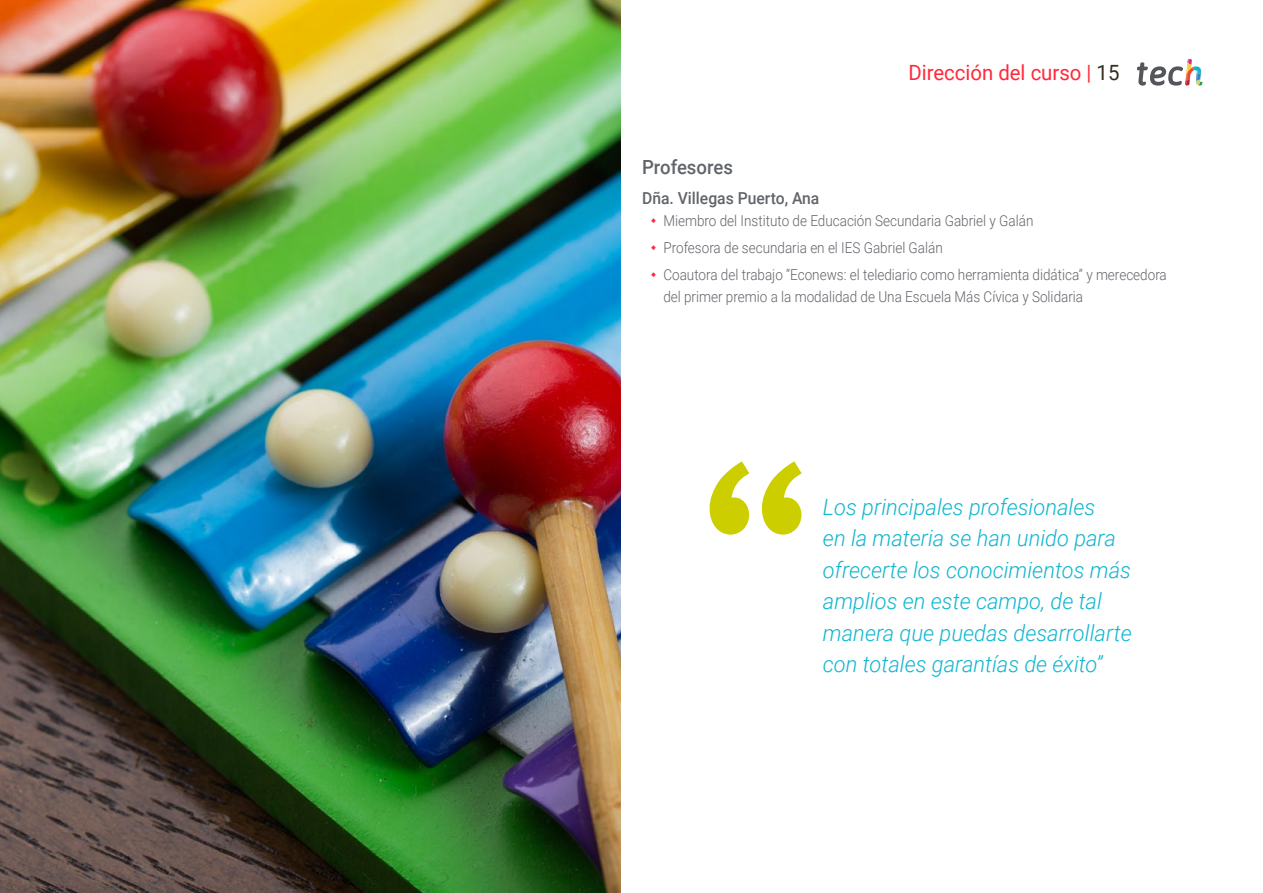
<style>
.page{position:relative;width:1263px;height:893px;background:#fff}
.page>*{position:absolute;margin:0;border:0;box-sizing:border-box;transform-origin:0 0}
.t1{font:italic 300 22.5px/31.5px "Roboto";color:#0fb6cf}
.t2{font:21px "Roboto";color:#ff293a}
.t3{font:500 19.5px "Roboto";color:#61646a;scale:.95 1}
.t4{font:500 16.5px "Roboto";color:#61646a;scale:.95 1}
.t5{font:300 15px/26.7px "Roboto";color:#61646a;scale:.9 1}
.s1{color:#312e20}
</style>
<div class="page">
<svg style="left:1137px;top:59px;width:65px;height:27px"></svg>
<img style="left:0;top:0;width:621px;height:893px">
<svg style="left:709px;top:461px;width:93px;height:74px"></svg>
<h2 class="t2" style="left:908px;top:57px;width:213px">Dirección del curso | <span class="s1">15</span></h2>
<h3 class="t3" style="left:642px;top:154px;width:97px">Profesores</h3>
<p class="t4" style="left:642px;top:186px;width:188px">Dña. Villegas Puerto, Ana</p>
<p class="t5" style="left:663px;top:207px;width:561px">Miembro del Instituto de Educación Secundaria Gabriel y Galán<br>Profesora de secundaria en el IES Gabriel Galán<br>Coautora del trabajo “Econews: el telediario como herramienta didática” y merecedora</p>
<p class="t5" style="left:663px;top:283px;width:468px">del primer premio a la modalidad de Una Escuela Más Cívica y Solidaria</p>
<h1 class="t1" style="left:823px;top:490px;width:310px">Los principales profesionales<br>en la materia se han unido para ofrecerte los conocimientos más amplios en este campo, de tal manera que puedas desarrollarte con totales garantías de éxito”</h1>
</div>
